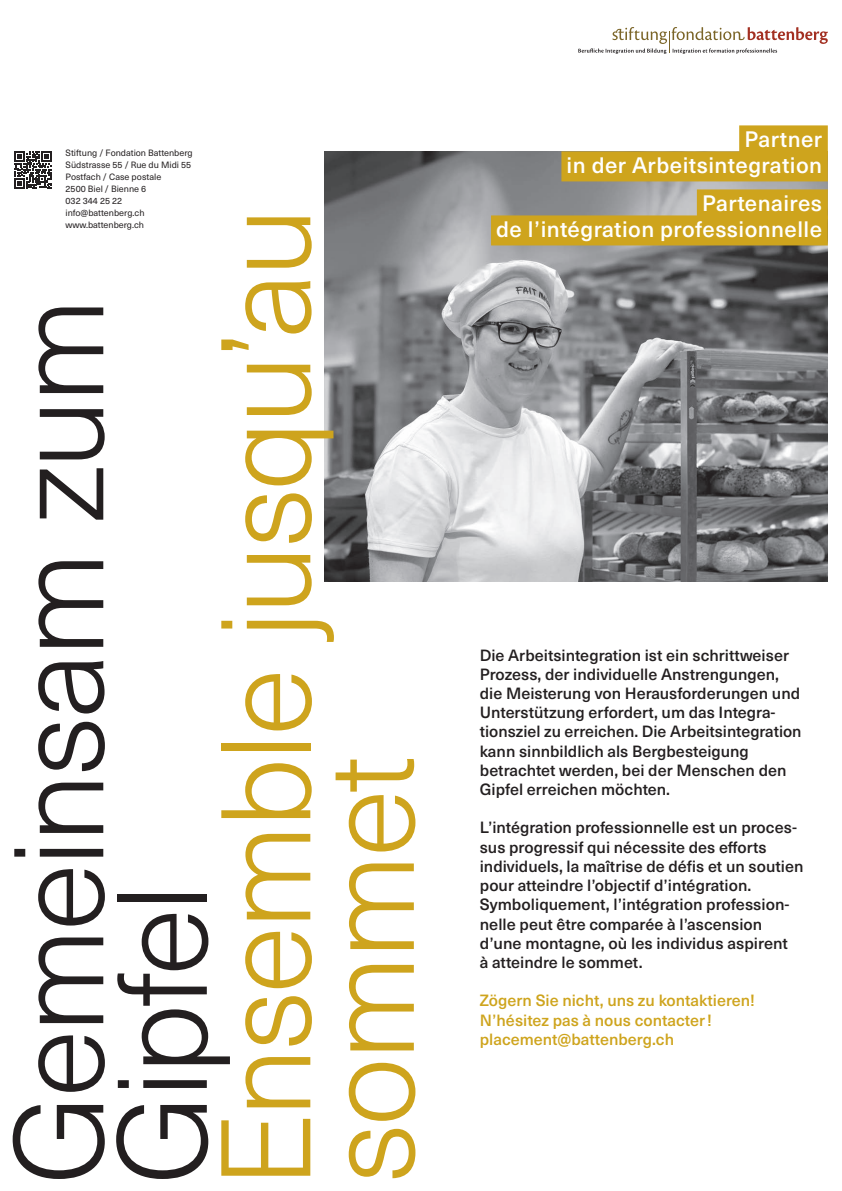
<style>
.page{position:relative;width:842px;height:1191px;background:#fff}
.page>*{position:absolute;margin:0;border:0;box-sizing:border-box;transform-origin:0 0}
.Texte_vertical_FR{font:300 125px "Neue Haas Unica W1 G";letter-spacing:-.03em;color:#cea41d}
.Texte_vertical_DE{font:300 125px "Neue Haas Unica W1 G";letter-spacing:-.03em;color:#231f20}
.Titre_couverture_FR{font:500 22px "Neue Haas Unica W1 G";letter-spacing:.02em;color:#fff}
.Titre_couverture_DE{font:500 22px "Neue Haas Unica W1 G";letter-spacing:.02em;color:#fff}
.Head_DE{font:500 16px/19.2px "Neue Haas Unica W1 G";color:#231f20}
.Head_FR{font:500 16px/19.2px "Neue Haas Unica W1 G";color:#231f20}
.Head_FR-2{font:500 16px "Neue Haas Unica W1 G";color:#cea41d}
.Texte_FR{font:9px/12px "Neue Haas Unica W1 G";color:#231f20}
</style>
<div class="page">
<img style="left:325px;top:151px;width:503px;height:430px">
<svg style="left:578px;top:27px;width:250px;height:27px"></svg>
<svg style="left:14px;top:151px;width:38px;height:38px"></svg>
<div style="left:739px;top:125px;width:89px;height:30px;background:#cea41d"></div>
<div style="left:561px;top:151px;width:267px;height:30px;background:#cea41d"></div>
<div style="left:697px;top:189px;width:131px;height:30px;background:#cea41d"></div>
<div style="left:491px;top:215px;width:337px;height:30px;background:#cea41d"></div>
<p class="Texte_FR" style="left:66px;top:147px;width:129px">Stiftung / Fondation Battenberg<br>Südstrasse 55 / Rue du Midi 55<br>Postfach / Case postale<br>2500 Biel / Bienne 6</p>
<p class="Texte_FR" style="left:66px;top:195px;width:58px">032 344 25 22</p>
<p class="Texte_FR" style="left:66px;top:207px;width:80px">info@battenberg.ch www.battenberg.ch</p>
<p class="Texte_vertical_FR" style="left:175px;top:1188px;width:982px;rotate:-90deg">Ensemble jusqu’au</p>
<p class="Texte_vertical_DE" style="left:-32px;top:1184px;width:888px;rotate:-90deg">Gemeinsam zum</p>
<p class="Texte_vertical_FR" style="left:279px;top:1183px;width:429px;rotate:-90deg">sommet</p>
<p class="Texte_vertical_DE" style="left:72px;top:1184px;width:303px;rotate:-90deg">Gipfel</p>
<p class="Titre_couverture_DE" style="left:744px;top:122px;width:79px">Partner</p>
<p class="Titre_couverture_DE" style="left:567px;top:148px;width:257px">in der Arbeitsintegration</p>
<p class="Titre_couverture_FR" style="left:702px;top:186px;width:122px">Partenaires</p>
<p class="Titre_couverture_FR" style="left:496px;top:212px;width:327px">de l’intégration professionnelle</p>
<p class="Head_DE" style="left:480px;top:644px;width:323px">Die Arbeitsintegration ist ein schrittweiser Prozess, der individuelle Anstrengungen, die Meisterung von Herausforderungen und Unterstützung erfordert, um das Integra&shy;tionsziel zu erreichen. Die Arbeitsintegration kann sinnbildlich als Bergbesteigung betrachtet werden, bei der Menschen den Gipfel erreichen möchten.</p>
<p class="Head_FR" style="left:480px;top:817px;width:325px">L’intégration professionnelle est un proces&shy;sus progressif qui nécessite des efforts individuels, la maîtrise de défis et un soutien pour atteindre l’objectif d’intégration.<br>Symboliquement, l’intégration profession&shy;nelle peut être comparée à l’ascension d’une montagne, où les individus aspirent<br>à atteindre le sommet.</p>
<p class="Head_FR-2" style="left:480px;top:988px;width:277px">Zögern Sie nicht, uns zu kontaktieren!</p>
<p class="Head_FR-2" style="left:480px;top:1007px;width:234px">N’hésitez pas à nous contacter!</p>
<p class="Head_FR-2" style="left:480px;top:1027px;width:196px">placement@battenberg.ch</p>
</div>
